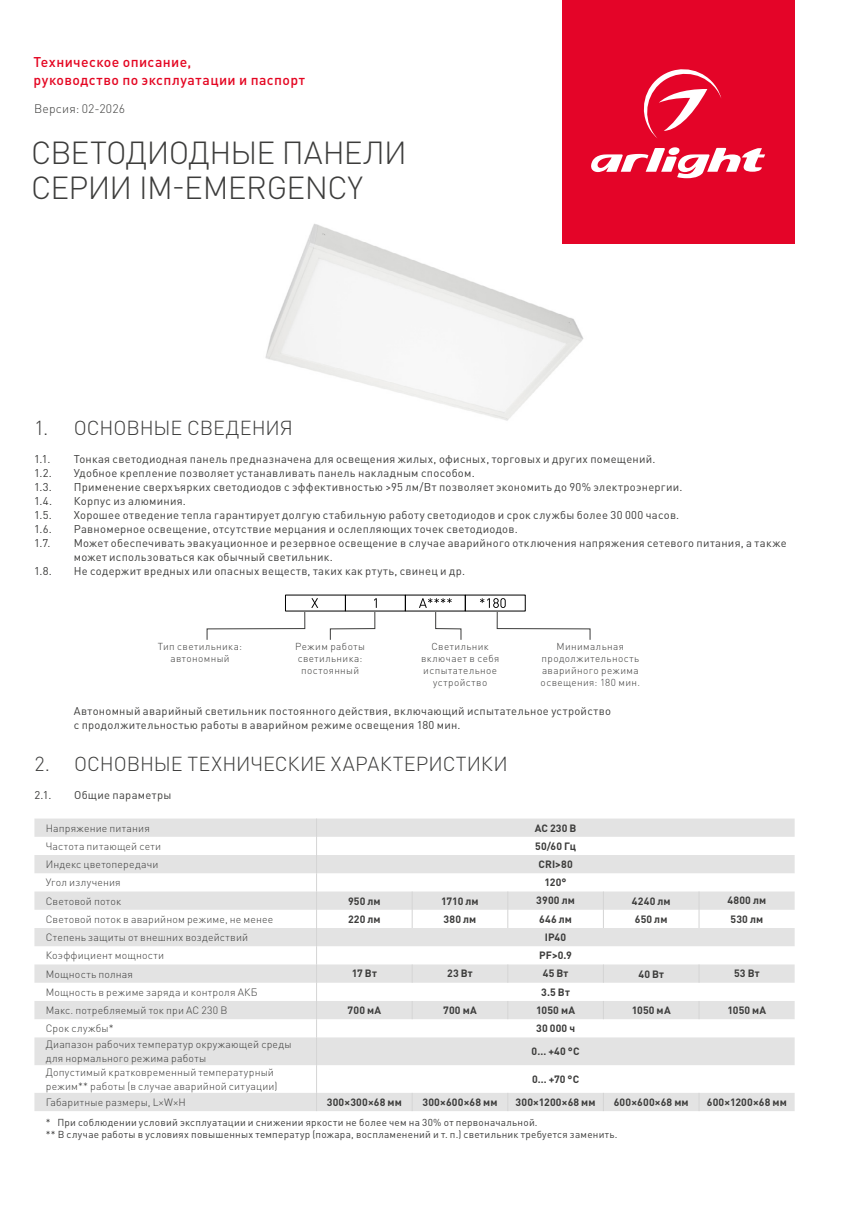
<style>
.page{position:relative;width:851px;height:1214px;background:#fff}
.page>*{position:absolute;margin:0;border:0;box-sizing:border-box;transform-origin:0 0}
.t1{font:300 31.6px/35px "DIN Pro";letter-spacing:-.025em;color:#3c3c3b}
.t2{font:300 20px "DIN Pro";letter-spacing:-.005em;color:#3c3c3b}
.t3{font:500 14px/18px "DIN Pro";letter-spacing:.03em;color:#e40521}
.t4{font:300 12.2px "DIN Pro";letter-spacing:.015em;color:#3c3c3b}
.t5{font:11.2px/14px "DIN Pro";letter-spacing:.025em;color:#3c3c3b}
.t6{font:300 10.4px/14px "DIN Pro";letter-spacing:.015em;color:#3c3c3b}
.t7{font:700 10.4px "DIN Pro";letter-spacing:.015em;color:#3c3c3b}
.t8{font:10px/12px "DIN Pro";letter-spacing:.025em;color:#3c3c3b}
.t9{font:300 10px/12px "DIN Pro";letter-spacing:.04em;color:#3c3c3b;text-align:center}
</style>
<div class="page">
<img style="left:265px;top:224px;width:322px;height:197px">
<svg style="left:34px;top:818px;width:760px;height:292px;fill:#e3e3e3"></svg>
<svg style="left:411px;top:891px;width:1px;height:36px"></svg>
<svg style="left:507px;top:891px;width:1px;height:36px"></svg>
<svg style="left:602px;top:891px;width:2px;height:36px"></svg>
<svg style="left:698px;top:891px;width:1px;height:36px"></svg>
<svg style="left:411px;top:964px;width:1px;height:18px"></svg>
<svg style="left:507px;top:964px;width:1px;height:18px"></svg>
<svg style="left:602px;top:964px;width:2px;height:18px"></svg>
<svg style="left:698px;top:964px;width:1px;height:18px"></svg>
<svg style="left:411px;top:1000px;width:1px;height:19px"></svg>
<svg style="left:507px;top:1000px;width:1px;height:19px"></svg>
<svg style="left:602px;top:1000px;width:2px;height:19px"></svg>
<svg style="left:698px;top:1000px;width:1px;height:19px"></svg>
<svg style="left:316px;top:818px;width:1px;height:292px"></svg>
<svg style="left:411px;top:1092px;width:1px;height:18px"></svg>
<svg style="left:507px;top:1092px;width:1px;height:18px"></svg>
<svg style="left:602px;top:1092px;width:2px;height:18px"></svg>
<svg style="left:698px;top:1092px;width:1px;height:18px"></svg>
<svg style="left:311px;top:598px;width:7px;height:9px"></svg>
<svg style="left:206px;top:611px;width:99px;height:29px"></svg>
<svg style="left:330px;top:598px;width:47px;height:42px"></svg>
<svg style="left:419px;top:598px;width:42px;height:42px"></svg>
<svg style="left:480px;top:598px;width:110px;height:42px"></svg>
<div style="left:562px;top:0;width:232px;height:243px;background:#e40428"></div>
<svg style="left:591px;top:147px;width:174px;height:31px"></svg>
<svg style="left:643px;top:69px;width:78px;height:69px"></svg>
<p class="t3" style="left:34px;top:52px;width:273px">Техническое описание,<br>руководство по эксплуатации и паспорт</p>
<p class="t4" style="left:34px;top:101px;width:92px">Версия: 02-2026</p>
<h1 class="t1" style="left:31px;top:134px;width:377px">СВЕТОДИОДНЫЕ ПАНЕЛИ<br>СЕРИИ IM-EMERGENCY</h1>
<h2 class="t2" style="left:34px;top:414px;width:260px">1. ОСНОВНЫЕ СВЕДЕНИЯ</h2>
<p class="t5" style="left:34px;top:451px;width:18px">1.1.</p>
<p class="t5" style="left:74px;top:451px;width:583px">Тонкая светодиодная панель предназначена для освещения жилых, офисных, торговых и других помещений.</p>
<p class="t5" style="left:34px;top:465px;width:19px">1.2.</p>
<p class="t5" style="left:74px;top:465px;width:402px">Удобное крепление позволяет устанавливать панель накладным способом.</p>
<p class="t5" style="left:34px;top:479px;width:19px">1.3.</p>
<p class="t5" style="left:74px;top:479px;width:610px">Применение сверхъярких светодиодов с эффективностью &gt;95 лм/Вт позволяет экономить до 90% электроэнергии.</p>
<p class="t5" style="left:34px;top:493px;width:20px">1.4.</p>
<p class="t5" style="left:74px;top:493px;width:114px">Корпус из алюминия.</p>
<p class="t5" style="left:34px;top:507px;width:19px">1.5.</p>
<p class="t5" style="left:74px;top:507px;width:607px">Хорошее отведение тепла гарантирует долгую стабильную работу светодиодов и срок службы более 30 000 часов.</p>
<p class="t5" style="left:34px;top:521px;width:19px">1.6.</p>
<p class="t5" style="left:74px;top:521px;width:445px">Равномерное освещение, отсутствие мерцания и ослепляющих точек светодиодов.</p>
<p class="t5" style="left:34px;top:535px;width:18px">1.7.</p>
<p class="t5" style="left:74px;top:535px;width:714px">Может обеспечивать эвакуационное и резервное освещение в случае аварийного отключения напряжения сетевого питания, а также может использоваться как обычный светильник.</p>
<p class="t5" style="left:34px;top:563px;width:19px">1.8.</p>
<p class="t5" style="left:74px;top:563px;width:393px">Не содержит вредных или опасных веществ, таких как ртуть, свинец и др.</p>
<p class="t9" style="left:158px;top:639px;width:86px">Тип светильника: автономный</p>
<p class="t9" style="left:295px;top:639px;width:71px">Режим работы светильника: постоянный</p>
<p class="t9" style="left:421px;top:639px;width:80px">Светильник включает в себя испытательное устройство</p>
<p class="t9" style="left:540px;top:639px;width:101px">Минимальная продолжительность аварийного режима освещения: 180 мин.</p>
<p class="t5" style="left:74px;top:703px;width:538px">Автономный аварийный светильник постоянного действия, включающий испытательное устройство с продолжительностью работы в аварийном режиме освещения 180 мин.</p>
<h2 class="t2" style="left:34px;top:750px;width:475px">2. ОСНОВНЫЕ ТЕХНИЧЕСКИЕ ХАРАКТЕРИСТИКИ</h2>
<p class="t5" style="left:34px;top:787px;width:18px">2.1.</p>
<p class="t5" style="left:74px;top:787px;width:99px">Общие параметры</p>
<p class="t6" style="left:46px;top:820px;width:106px">Напряжение питания</p>
<p class="t7" style="left:534px;top:820px;width:43px">AC 230 В</p>
<p class="t6" style="left:46px;top:838px;width:117px">Частота питающей сети</p>
<p class="t7" style="left:535px;top:838px;width:42px">50/60 Гц</p>
<p class="t6" style="left:46px;top:856px;width:114px">Индекс цветопередачи</p>
<p class="t7" style="left:538px;top:857px;width:36px">CRI&gt;80</p>
<p class="t6" style="left:46px;top:875px;width:76px">Угол излучения</p>
<p class="t7" style="left:544px;top:875px;width:23px">120°</p>
<p class="t6" style="left:46px;top:893px;width:77px">Световой поток</p>
<p class="t7" style="left:348px;top:893px;width:34px">950 лм</p>
<p class="t7" style="left:441px;top:893px;width:39px">1710 лм</p>
<p class="t7" style="left:536px;top:893px;width:40px">3900 лм</p>
<p class="t7" style="left:631px;top:893px;width:40px">4240 лм</p>
<p class="t7" style="left:727px;top:893px;width:40px">4800 лм</p>
<p class="t6" style="left:46px;top:911px;width:229px">Световой поток в аварийном режиме, не менее</p>
<p class="t7" style="left:348px;top:911px;width:34px">220 лм</p>
<p class="t7" style="left:443px;top:911px;width:34px">380 лм</p>
<p class="t7" style="left:539px;top:911px;width:34px">646 лм</p>
<p class="t7" style="left:634px;top:911px;width:34px">650 лм</p>
<p class="t7" style="left:730px;top:911px;width:34px">530 лм</p>
<p class="t6" style="left:46px;top:929px;width:204px">Степень защиты от внешних воздействий</p>
<p class="t7" style="left:545px;top:929px;width:23px">IP40</p>
<p class="t6" style="left:46px;top:948px;width:120px">Коэффициент мощности</p>
<p class="t7" style="left:539px;top:948px;width:34px">PF&gt;0.9</p>
<p class="t6" style="left:46px;top:966px;width:89px">Мощность полная</p>
<p class="t7" style="left:352px;top:966px;width:27px">17 Вт</p>
<p class="t7" style="left:447px;top:966px;width:27px">23 Вт</p>
<p class="t7" style="left:542px;top:966px;width:27px">45 Вт</p>
<p class="t7" style="left:638px;top:966px;width:27px">40 Вт</p>
<p class="t7" style="left:734px;top:966px;width:27px">53 Вт</p>
<p class="t6" style="left:46px;top:984px;width:213px">Мощность в режиме заряда и контроля АКБ</p>
<p class="t7" style="left:541px;top:984px;width:30px">3.5 Вт</p>
<p class="t6" style="left:46px;top:1002px;width:183px">Макс. потребляемый ток при AC 230 В</p>
<p class="t7" style="left:347px;top:1002px;width:35px">700 мА</p>
<p class="t7" style="left:443px;top:1002px;width:35px">700 мА</p>
<p class="t7" style="left:536px;top:1002px;width:40px">1050 мА</p>
<p class="t7" style="left:631px;top:1002px;width:40px">1050 мА</p>
<p class="t7" style="left:727px;top:1002px;width:40px">1050 мА</p>
<p class="t6" style="left:46px;top:1020px;width:69px">Срок службы*</p>
<p class="t7" style="left:536px;top:1021px;width:40px">30 000 ч</p>
<p class="t6" style="left:46px;top:1036px;width:247px">Диапазон рабочих температур окружающей среды для нормального режима работы</p>
<p class="t7" style="left:531px;top:1044px;width:49px">0… +40 °C</p>
<p class="t6" style="left:46px;top:1064px;width:233px">Допустимый кратковременный температурный режим** работы (в случае аварийной ситуации)</p>
<p class="t7" style="left:532px;top:1071px;width:49px">0… +70 °С</p>
<p class="t6" style="left:46px;top:1094px;width:141px">Габаритные размеры, L×W×H</p>
<p class="t7" style="left:327px;top:1094px;width:77px">300×300×68 мм</p>
<p class="t7" style="left:422px;top:1094px;width:76px">300×600×68 мм</p>
<p class="t7" style="left:515px;top:1094px;width:82px">300×1200×68 мм</p>
<p class="t7" style="left:613px;top:1094px;width:76px">600×600×68 мм</p>
<p class="t7" style="left:706px;top:1094px;width:81px">600×1200×68 мм</p>
<p class="t8" style="left:46px;top:1116px;width:573px">* При соблюдении условий эксплуатации и снижении яркости не более чем на 30% от первоначальной.<br>** В случае работы в условиях повышенных температур (пожара, воспламенений и т. п.) светильник требуется заменить.</p>
</div>
